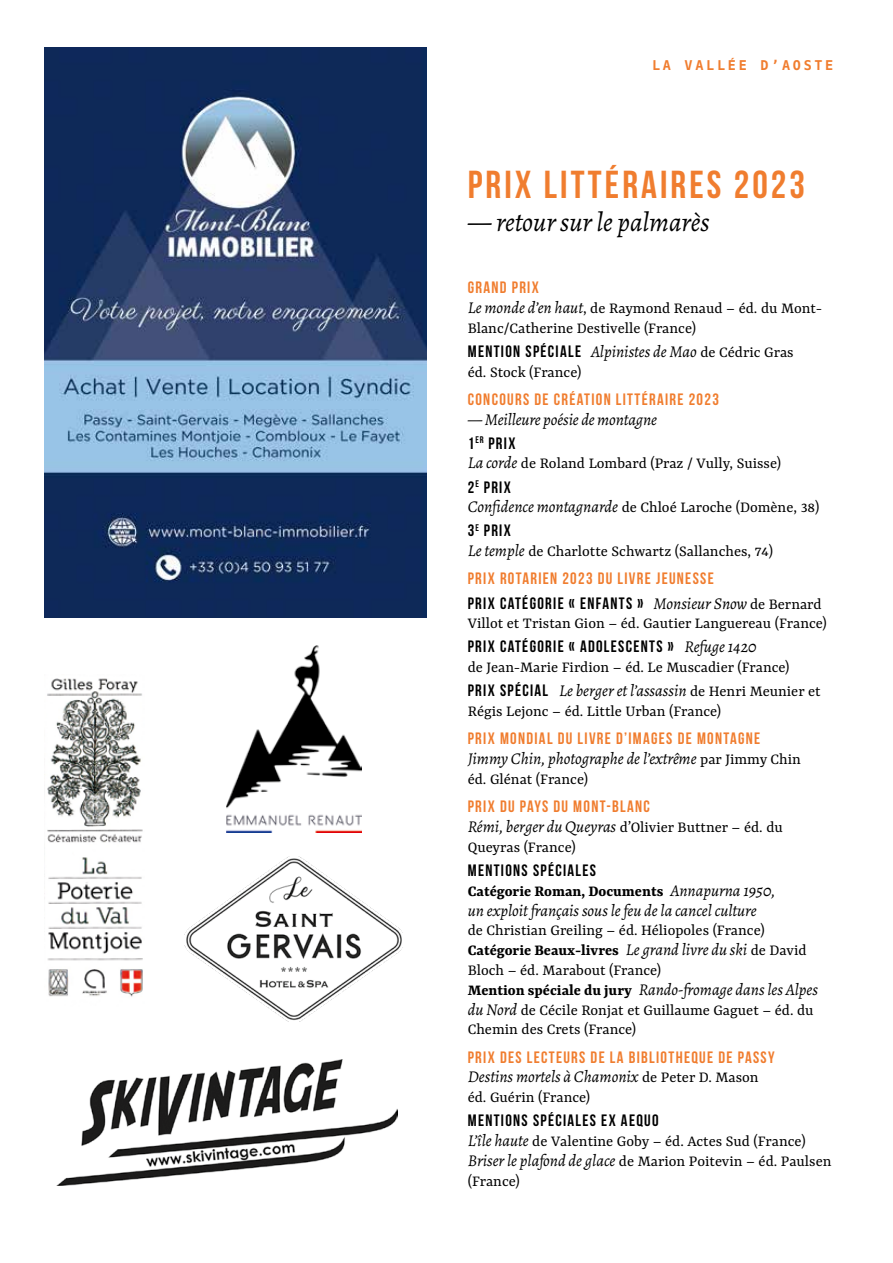
<style>
.page{position:relative;width:893px;height:1263px;background:#fff}
.page>*{position:absolute;margin:0;border:0;box-sizing:border-box;transform-origin:0 0}
.t1{font:39px "Bebas Neue";letter-spacing:.08em;color:#f07d2f}
.t2{font:italic 27px "Alegreya";color:#000}
.t3{font:16.5px/19.8px "Yrsa";color:#000}
.t4{font:italic 16.5px "Alegreya";color:#000}
.t5{font:16.5px/24px "Bebas Neue";letter-spacing:.08em;color:#f07d2f}
.t6{font:16.5px "Bebas Neue";letter-spacing:.08em;color:#000}
.t7{font:700 16.5px "Yrsa";color:#000}
.t8{font:700 13.5px "Hack";letter-spacing:.2em;color:#f07d2f}
.s1{font-family:"Alegreya";font-style:italic}
.s2{font-family:"Yrsa"}
.s3{color:#000}
.s4{font-family:"Alegreya";font-style:italic;color:#000}
.s5{font-family:"Yrsa";color:#000}
.s6{font-family:"Bebas Neue";font-style:normal}
.s7{font-family:"Yrsa";font-style:normal}
.s8{font-family:"Alegreya";font-weight:400;font-style:italic}
.s9{font-weight:700}
.s10{font-family:"Yrsa";font-weight:700;font-style:normal}
</style>
<div class="page">
<img style="left:44px;top:48px;width:383px;height:570px">
<img style="left:44px;top:678px;width:99px;height:319px">
<img style="left:227px;top:645px;width:135px;height:188px">
<img style="left:185px;top:857px;width:218px;height:164px">
<img style="left:56px;top:1060px;width:341px;height:126px">
<p class="t8" style="left:652px;top:57px;width:183px">LA VALLÉE D’AOSTE</p>
<h1 class="t1" style="left:468px;top:163px;width:339px">PRIX LITTÉRAIRES 2023</h1>
<h2 class="t2" style="left:468px;top:204px;width:243px">— retour sur le palmarès</h2>
<p class="t5" style="left:468px;top:275px;width:73px">GRAND PRIX</p>
<p class="t3" style="left:468px;top:299px;width:356px"><span class="s1">Le monde d’en haut</span>, de Raymond Renaud – éd. du Mont-<br>Blanc/Catherine Destivelle (France)</p>
<p class="t6" style="left:468px;top:342px;width:327px">MENTION SPÉCIALE <span class="s1">Alpinistes de Mao</span> <span class="s2">de Cédric Gras</span></p>
<p class="t3" style="left:468px;top:363px;width:115px">éd. Stock (France)</p>
<p class="t5" style="left:468px;top:387px;width:253px">CONCOURS DE CRÉATION LITTÉRAIRE 2023</p>
<p class="t4" style="left:468px;top:408px;width:191px">— Meilleure poésie de montagne</p>
<p class="t6" style="left:468px;top:434px;width:49px">1<sup>ER</sup> PRIX</p>
<p class="t3" style="left:468px;top:455px;width:315px"><span class="s1">La corde</span> de Roland Lombard (Praz / Vully, Suisse)</p>
<p class="t6" style="left:468px;top:478px;width:45px">2<sup>E</sup> PRIX</p>
<p class="t3" style="left:468px;top:498px;width:353px"><span class="s1">Confidence montagnarde</span> de Chloé Laroche (Domène, 38)</p>
<p class="t6" style="left:468px;top:522px;width:45px">3<sup>E</sup> PRIX</p>
<p class="t3" style="left:468px;top:542px;width:307px"><span class="s1">Le temple</span> de Charlotte Schwartz (Sallanches, 74)</p>
<p class="t5" style="left:468px;top:567px;width:355px">PRIX ROTARIEN 2023 DU LIVRE JEUNESSE<br><span class="s3">PRIX CATÉGORIE « ENFANTS »</span> <span class="s4">Monsieur Snow</span> <span class="s5">de Bernard</span></p>
<p class="t3" style="left:468px;top:614px;width:361px">Villot et Tristan Gion – éd. Gautier Languereau (France)</p>
<p class="t6" style="left:468px;top:638px;width:290px">PRIX CATÉGORIE « ADOLESCENTS » <span class="s1">Refuge 1420</span></p>
<p class="t3" style="left:468px;top:658px;width:323px">de Jean-Marie Firdion – éd. Le Muscadier (France)</p>
<p class="t4" style="left:468px;top:680px;width:354px"><span class="s6">PRIX SPÉCIAL</span> Le berger et l’assassin <span class="s7">de Henri Meunier et</span></p>
<p class="t3" style="left:468px;top:702px;width:255px">Régis Lejonc – éd. Little Urban (France)</p>
<p class="t5" style="left:468px;top:726px;width:294px">PRIX MONDIAL DU LIVRE D’IMAGES DE MONTAGNE</p>
<p class="t4" style="left:468px;top:748px;width:335px">Jimmy Chin, photographe de l’extrême <span class="s7">par Jimmy Chin</span></p>
<p class="t3" style="left:468px;top:770px;width:122px">éd. Glénat (France)</p>
<p class="t5" style="left:468px;top:794px;width:184px">PRIX DU PAYS DU MONT-BLANC</p>
<p class="t3" style="left:468px;top:818px;width:317px"><span class="s1">Rémi, berger du Queyras</span> d’Olivier Buttner – éd. du<br>Queyras (France)</p>
<p class="t6" style="left:468px;top:861px;width:130px">MENTIONS SPÉCIALES</p>
<p class="t7" style="left:468px;top:880px;width:309px">Catégorie Roman, Documents <span class="s8">Annapurna 1950,</span></p>
<p class="t4" style="left:468px;top:899px;width:290px">un exploit français sous le feu de la cancel culture</p>
<p class="t3" style="left:468px;top:921px;width:340px">de Christian Greiling – éd. Héliopoles (France)<br><span class="s9">Catégorie Beaux-livres</span> <span class="s1">Le grand livre du ski</span> de David<br>Bloch – éd. Marabout (France)</p>
<p class="t4" style="left:468px;top:978px;width:352px"><span class="s10">Mention spéciale du jury</span> Rando-fromage dans les Alpes</p>
<p class="t3" style="left:468px;top:1001px;width:347px"><span class="s1">du Nord</span> de Cécile Ronjat et Guillaume Gaguet – éd. du<br>Chemin des Crets (France)</p>
<p class="t5" style="left:468px;top:1045px;width:308px">PRIX DES LECTEURS DE LA BIBLIOTHEQUE DE PASSY</p>
<p class="t4" style="left:468px;top:1066px;width:292px">Destins mortels à Chamonix <span class="s7">de Peter D. Mason</span></p>
<p class="t3" style="left:468px;top:1088px;width:124px">éd. Guérin (France)</p>
<p class="t6" style="left:468px;top:1111px;width:192px">MENTIONS SPÉCIALES EX AEQUO</p>
<p class="t3" style="left:468px;top:1132px;width:365px"><span class="s1">L’île haute</span> de Valentine Goby – éd. Actes Sud (France)<br><span class="s1">Briser le plafond de glace</span> de Marion Poitevin – éd. Paulsen (France)</p>
</div>
